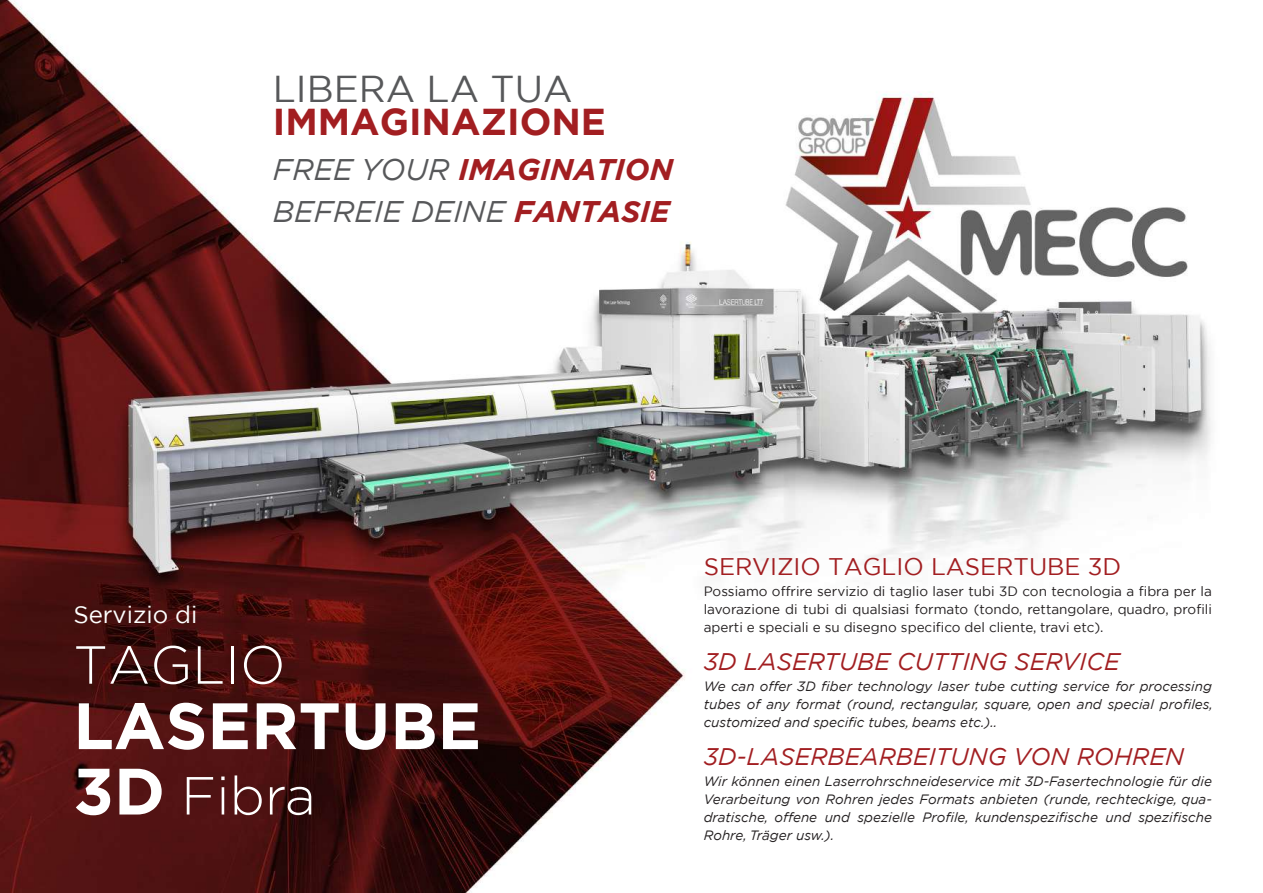
<style>
.page{position:relative;width:1263px;height:893px;background:#fff}
.page>*{position:absolute;margin:0;border:0;box-sizing:border-box;transform-origin:0 0}
.t1{font:700 65.4px "Gotham";color:#fff}
.t2{font:300 53.55px "Gotham";color:#fff}
.t3{font:700 37.35px "Gotham";color:#a21e21}
.t4{font:37.35px "Gotham";color:#57585a}
.t5{font:italic 29.85px/41.8px "Gotham";color:#57585a}
.t6{font:italic 24px "Gotham";color:#a21e21}
.t7{font:24px "Gotham";color:#a21e21}
.t8{font:24px "Gotham";color:#fff}
.t9{font:italic 13.5px/18px "Gotham";color:#231f20;text-align:justify}
.t10{font:13.5px/18px "Gotham";color:#231f20;text-align:justify}
.s1{font-weight:700;color:#a21e21}
.s2{font-weight:700;font-size:65.4px}
</style>
<div class="page">
<img style="left:0;top:0;width:1211px;height:893px">
<h3 class="t4" style="left:273px;top:65px;width:301px">LIBERA LA TUA</h3>
<h3 class="t3" style="left:273px;top:97px;width:335px">IMMAGINAZIONE</h3>
<h3 class="t5" style="left:273px;top:148px;width:402px">FREE YOUR <span class="s1">IMAGINATION<br></span>BEFREIE DEINE <span class="s1">FANTASIE</span></h3>
<h3 class="t8" style="left:73px;top:599px;width:126px">Servizio di</h3>
<h2 class="t2" style="left:73px;top:631px;width:214px">TAGLIO</h2>
<h1 class="t1" style="left:73px;top:683px;width:409px">LASERTUBE</h1>
<h2 class="t2" style="left:73px;top:762px;width:244px"><span class="s2">3D</span> Fibra</h2>
<h3 class="t7" style="left:704px;top:551px;width:419px">SERVIZIO TAGLIO LASERTUBE 3D</h3>
<p class="t10" style="left:704px;top:582px;width:510px">Possiamo offrire servizio di taglio laser tubi 3D con tecnologia a fibra per la lavorazione di tubi di qualsiasi formato (tondo, rettangolare, quadro, profili aperti e speciali e su disegno specifico del cliente, travi etc).</p>
<h3 class="t6" style="left:704px;top:646px;width:418px">3D LASERTUBE CUTTING SERVICE</h3>
<p class="t9" style="left:704px;top:677px;width:511px">We can offer 3D fiber technology laser tube cutting service for processing tubes of any format (round, rectangular, square, open and special profiles, customized and specific tubes, beams etc.)..</p>
<h3 class="t6" style="left:704px;top:741px;width:482px">3D-LASERBEARBEITUNG VON ROHREN</h3>
<p class="t9" style="left:704px;top:772px;width:510px">Wir können einen Laserrohrschneideservice mit 3D-Fasertechnologie für die Verarbeitung von Rohren jedes Formats anbieten (runde, rechteckige, qua&shy;dratische, offene und spezielle Profile, kundenspezifische und spezifische Rohre, Träger usw.).</p>
</div>
